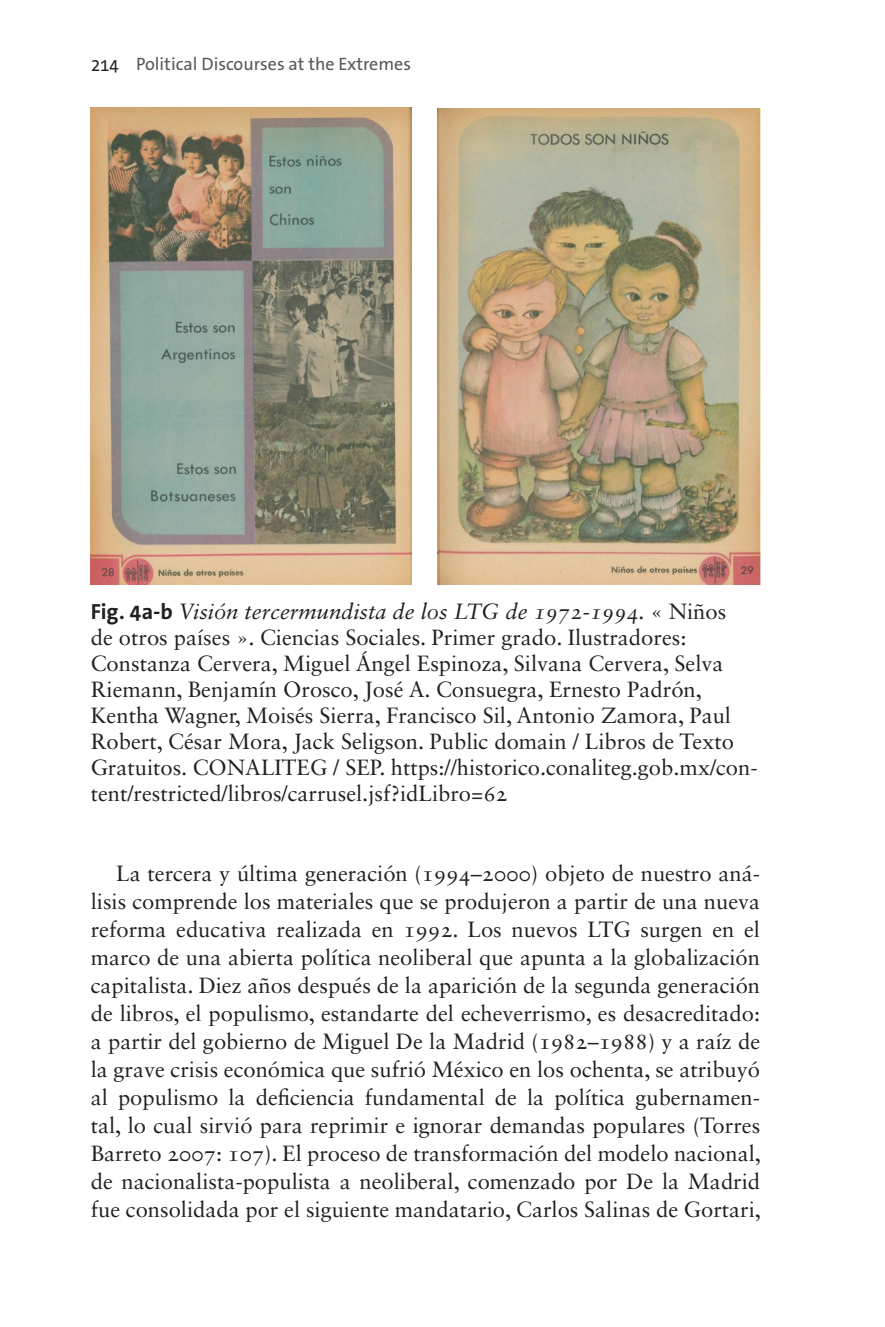
<style>
.page{position:relative;width:885px;height:1327px;background:#fff}
.page>*{position:absolute;margin:0;border:0;box-sizing:border-box;transform-origin:0 0}
.TXI{font:22px/28px "Sabon LT Std";color:#231f20;text-align:justify}
.Table_caption{font:22px/26px "Sabon LT Std";color:#231f20}
.t1{font:18px "The Sans B W5 Plain";color:#57585a}
.s1{color:#231f20}
.s2{font-family:"The Sans B W7";font-weight:700}
.s3{font-style:italic}
</style>
<div class="page">
<img style="left:91px;top:108px;width:320px;height:477px">
<img style="left:437px;top:108px;width:323px;height:477px">
<p class="t1" style="left:91px;top:52px;width:322px"><span class="s1">214</span> Political Discourses at the Extremes</p>
<p class="Table_caption" style="left:91px;top:598px;width:668px"><span class="s2">Fig. 4a-b</span> <span class="s3">Visión tercermundista de los LTG de 1972-1994.</span> « Niños<br>de otros países ». Ciencias Sociales. Primer grado. Ilustradores:<br>Constanza Cervera, Miguel Ángel Espinoza, Silvana Cervera, Selva Riemann, Benjamín Orosco, José A. Consuegra, Ernesto Padrón, Kentha Wagner, Moisés Sierra, Francisco Sil, Antonio Zamora, Paul Robert, César Mora, Jack Seligson. Public domain / Libros de Texto Gratuitos. CONALITEG / SEP. https://historico.conaliteg.gob.mx/con&shy;tent/restricted/libros/carrusel.jsf?idLibro=62</p>
<p class="TXI" style="left:91px;top:859px;width:671px;text-indent:26px">La tercera y última generación (1994–2000) objeto de nuestro aná&shy;lisis comprende los materiales que se produjeron a partir de una nueva reforma educativa realizada en 1992. Los nuevos LTG surgen en el marco de una abierta política neoliberal que apunta a la globalización capitalista. Diez años después de la aparición de la segunda generación de libros, el populismo, estandarte del echeverrismo, es desacreditado: a partir del gobierno de Miguel De la Madrid (1982–1988) y a raíz de la grave crisis económica que sufrió México en los ochenta, se atribuyó al populismo la deficiencia fundamental de la política gubernamen&shy;tal, lo cual sirvió para reprimir e ignorar demandas populares (Torres Barreto 2007: 107). El proceso de transformación del modelo nacional, de nacionalista-populista a neoliberal, comenzado por De la Madrid fue consolidada por el siguiente mandatario, Carlos Salinas de Gortari,</p>
</div>
